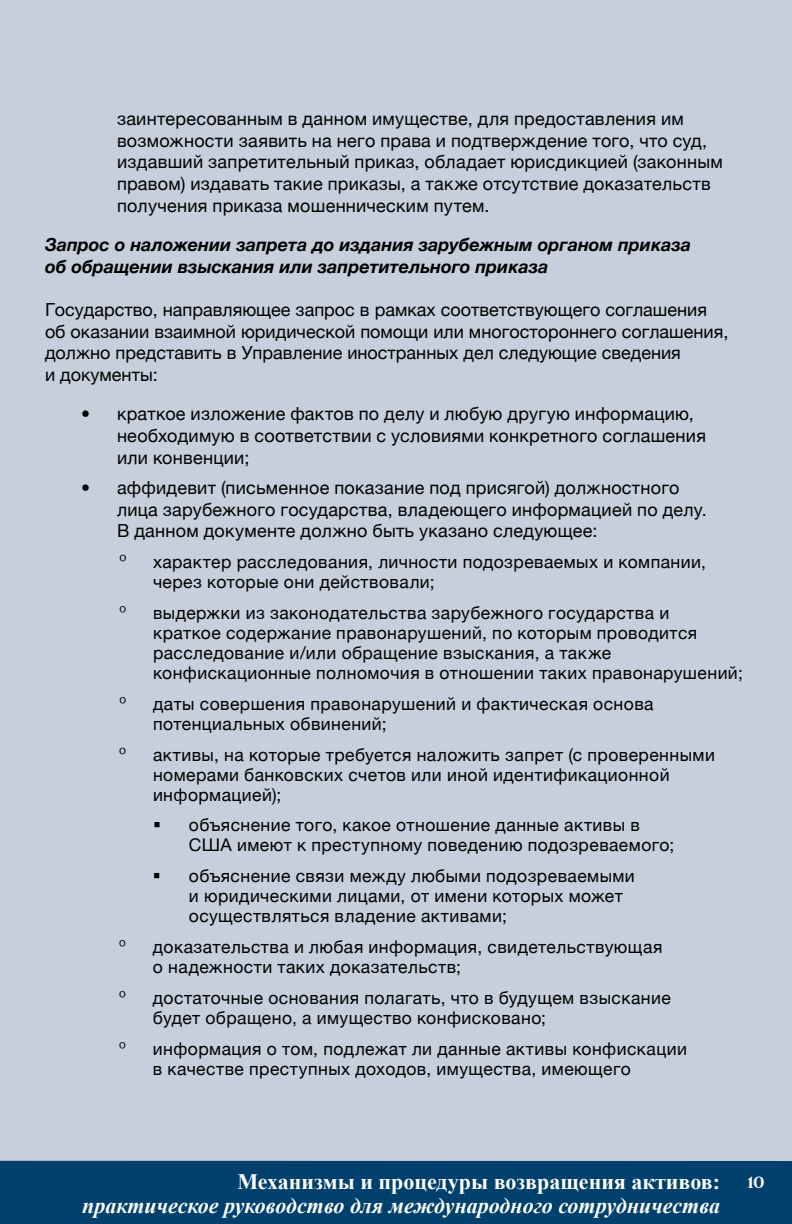
<style>
.page{position:relative;width:792px;height:1224px;background:#c7cfdd}
.page>*{position:absolute;margin:0;border:0;box-sizing:border-box;transform-origin:0 0}
.t1{font:italic 700 22px "Times New Roman";color:#fff}
.t2{font:700 22px "Times New Roman";color:#fff}
.t3{font:18px/21.6px "Helvetica Neue";letter-spacing:.015em;color:#000}
.t4{font:italic 700 18px/21.6px "Helvetica Neue";color:#000}
.t5{font:17.6px/20px "Helvetica Neue";letter-spacing:.025em;color:#000}
.t6{font:700 16px "Perpetua Titling";color:#fff}
</style>
<div class="page">
<div style="left:0;top:1161px;width:792px;height:63px;background:#00406c"></div>
<p class="t3" style="left:117px;top:108px;width:607px">заинтересованным в данном имуществе, для предоставления им возможности заявить на него права и подтверждение того, что суд, издавший запретительный приказ, обладает юрисдикцией (законным правом) издавать такие приказы, а также отсутствие доказательств получения приказа мошенническим путем.</p>
<p class="t4" style="left:45px;top:234px;width:648px">Запрос о наложении запрета до издания зарубежным органом приказа об обращении взыскания или запретительного приказа</p>
<p class="t3" style="left:45px;top:298px;width:685px">Государство, направляющее запрос в рамках соответствующего соглашения об оказании взаимной юридической помощи или многостороннего соглашения, должно представить в Управление иностранных дел следующие сведения<br>и документы:</p>
<p class="t3" style="left:117px;top:403px;width:591px;text-indent:-36px">• краткое изложение фактов по делу и любую другую информацию, необходимую в соответствии с условиями конкретного соглашения или конвенции;</p>
<p class="t3" style="left:117px;top:477px;width:591px;text-indent:-36px">• аффидевит (письменное показание под присягой) должностного лица зарубежного государства, владеющего информацией по делу.<br>В данном документе должно быть указано следующее:</p>
<p class="t5" style="left:153px;top:552px;width:555px">характер расследования, личности подозреваемых и компании, через которые они действовали;</p>
<p class="t5" style="left:153px;top:602px;width:591px">выдержки из законодательства зарубежного государства и<br>краткое содержание правонарушений, по которым проводится расследование и/или обращение взыскания, а также конфискационные полномочия в отношении таких правонарушений;</p>
<p class="t5" style="left:153px;top:693px;width:502px">даты совершения правонарушений и фактическая основа потенциальных обвинений;</p>
<p class="t5" style="left:153px;top:744px;width:563px">активы, на которые требуется наложить запрет (с проверенными номерами банковских счетов или иной идентификационной информацией);</p>
<p class="t5" style="left:189px;top:815px;width:487px">объяснение того, какое отношение данные активы в<br>США имеют к преступному поведению подозреваемого;</p>
<p class="t5" style="left:189px;top:866px;width:447px">объяснение связи между любыми подозреваемыми и юридическими лицами, от имени которых может осуществляться владение активами;</p>
<p class="t5" style="left:153px;top:936px;width:511px">доказательства и любая информация, свидетельствующая о надежности таких доказательств;</p>
<p class="t5" style="left:153px;top:987px;width:519px">достаточные основания полагать, что в будущем взыскание будет обращено, а имущество конфисковано;</p>
<p class="t5" style="left:153px;top:1038px;width:535px">информация о том, подлежат ли данные активы конфискации в качестве преступных доходов, имущества, имеющего</p>
<p class="t2" style="left:237px;top:1166px;width:484px">Механизмы и процедуры возвращения активов:</p>
<p class="t1" style="left:82px;top:1190px;width:639px">практическое руководство для международного сотрудничества</p>
<p class="t6" style="left:748px;top:1172px;width:18px">10</p>
</div>
